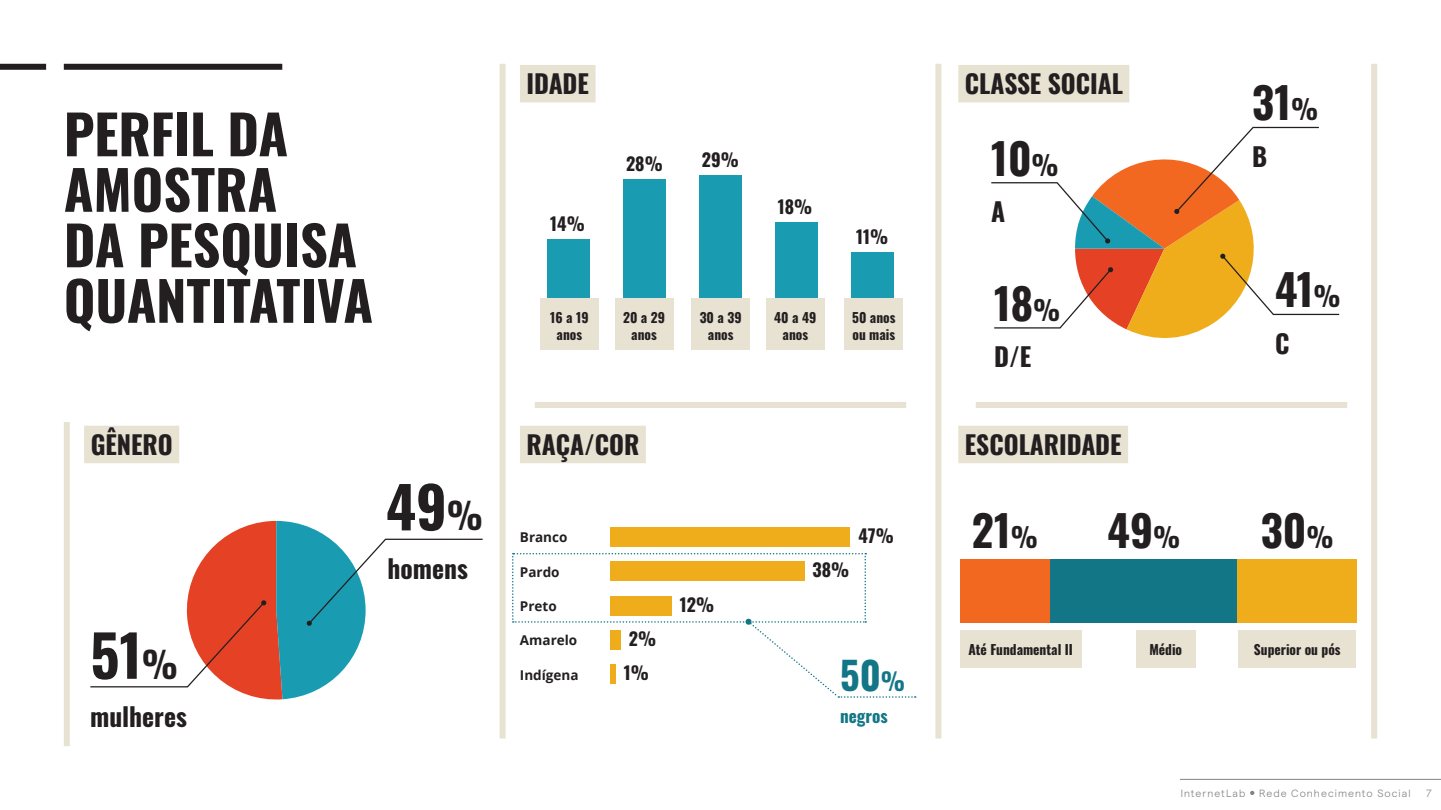
<style>
.page{position:relative;width:1441px;height:810px;background:#fff}
.page>*{position:absolute;margin:0;border:0;box-sizing:border-box;transform-origin:0 0}
.Texto{font:700 57.3px "Oswald";color:#231f20}
.t1{font:700 54px/55.5px "Oswald";color:#231f20}
.Texto-2{font:700 42.9px "Oswald";color:#231f20}
.Texto-3{font:700 38.4px "Oswald";color:#137687}
.Texto-4{font:700 25.5px "Oswald";color:#231f20}
.Texto-5{font:700 18px "Oswald";color:#231f20}
.Texto-6{font:700 17.1px "Oswald";color:#137687}
.Texto-7{font:700 13.5px/16.2px "Oswald";color:#231f20;text-align:center}
.Texto-8{font:700 13.5px "Open Sans";color:#231f20}
.t2{font:300 10.5px "Matter";letter-spacing:.1em;color:#808285}
.s1{font-size:36px}
.s2{font-size:27px}
.s3{font-size:24.15px}
</style>
<div class="page">
<hr style="left:1179px;top:779px;width:261px;height:1px;background:#808285">
<svg style="left:1250px;top:791px;width:4px;height:4px"></svg>
<div style="left:0;top:64px;width:46px;height:6px;background:#231f20"></div>
<div style="left:64px;top:64px;width:218px;height:6px;background:#231f20"></div>
<div style="left:935px;top:64px;width:6px;height:674px;background:#e7e2d1"></div>
<div style="left:1370px;top:64px;width:6px;height:674px;background:#e7e2d1"></div>
<div style="left:499px;top:64px;width:6px;height:674px;background:#e7e2d1"></div>
<div style="left:534px;top:402px;width:372px;height:6px;background:#e7e2d1"></div>
<div style="left:975px;top:402px;width:371px;height:6px;background:#e7e2d1"></div>
<div style="left:64px;top:422px;width:6px;height:324px;background:#e7e2d1"></div>
<div style="left:84px;top:426px;width:95px;height:37px;background:#e7e2d1"></div>
<div style="left:520px;top:65px;width:75px;height:37px;background:#e7e2d1"></div>
<div style="left:520px;top:426px;width:125px;height:37px;background:#e7e2d1"></div>
<div style="left:958px;top:426px;width:169px;height:37px;background:#e7e2d1"></div>
<div style="left:958px;top:65px;width:171px;height:37px;background:#e7e2d1"></div>
<svg style="left:90px;top:521px;width:393px;height:179px"></svg>
<div style="left:547px;top:239px;width:43px;height:60px;background:#199bb2"></div>
<div style="left:623px;top:180px;width:43px;height:119px;background:#199bb2"></div>
<div style="left:699px;top:176px;width:42px;height:123px;background:#199bb2"></div>
<div style="left:775px;top:222px;width:42px;height:77px;background:#199bb2"></div>
<div style="left:850px;top:252px;width:43px;height:47px;background:#199bb2"></div>
<div style="left:540px;top:299px;width:58px;height:51px;background:#e7e2d1"></div>
<div style="left:691px;top:299px;width:58px;height:51px;background:#e7e2d1"></div>
<div style="left:615px;top:299px;width:58px;height:51px;background:#e7e2d1"></div>
<div style="left:766px;top:299px;width:58px;height:51px;background:#e7e2d1"></div>
<div style="left:959px;top:630px;width:122px;height:38px;background:#e7e2d1"></div>
<div style="left:1135px;top:630px;width:60px;height:38px;background:#e7e2d1"></div>
<div style="left:1238px;top:630px;width:117px;height:38px;background:#e7e2d1"></div>
<div style="left:844px;top:299px;width:58px;height:51px;background:#e7e2d1"></div>
<svg style="left:991px;top:126px;width:349px;height:213px"></svg>
<div style="left:610px;top:527px;width:240px;height:20px;background:#f0ad1b"></div>
<div style="left:1049px;top:559px;width:189px;height:64px;background:#137687"></div>
<div style="left:1237px;top:559px;width:119px;height:64px;background:#f0ad1b"></div>
<div style="left:959px;top:559px;width:90px;height:64px;background:#f36821"></div>
<svg style="left:512px;top:553px;width:403px;height:145px"></svg>
<p class="t1" style="left:64px;top:101px;width:311px">PERFIL DA<br>AMOSTRA<br>DA PESQUISA<br>QUANTITATIVA</p>
<p class="Texto-4" style="left:91px;top:422px;width:83px">GÊNERO</p>
<p class="Texto" style="left:90px;top:604px;width:89px">51<span class="s1">%</span></p>
<p class="Texto" style="left:386px;top:456px;width:98px">49<span class="s1">%</span></p>
<p class="Texto-4" style="left:387px;top:546px;width:82px">homens</p>
<p class="Texto-4" style="left:526px;top:61px;width:64px">IDADE</p>
<p class="Texto-5" style="left:550px;top:208px;width:36px">14%</p>
<p class="Texto-5" style="left:626px;top:148px;width:38px">28%</p>
<p class="Texto-5" style="left:701px;top:144px;width:39px">29%</p>
<p class="Texto-5" style="left:777px;top:191px;width:36px">18%</p>
<p class="Texto-7" style="left:550px;top:308px;width:40px">16 a 19 anos</p>
<p class="Texto-7" style="left:699px;top:308px;width:43px">30 a 39 anos</p>
<p class="Texto-7" style="left:623px;top:308px;width:43px">20 a 29 anos</p>
<p class="Texto-7" style="left:774px;top:308px;width:44px">40 a 49 anos</p>
<p class="Texto-5" style="left:856px;top:220px;width:34px">11%</p>
<p class="Texto-7" style="left:852px;top:308px;width:45px;text-align:left">50 anos ou mais</p>
<p class="Texto-4" style="left:964px;top:61px;width:160px">CLASSE SOCIAL</p>
<p class="Texto-2" style="left:1252px;top:65px;width:67px">31<span class="s2">%</span></p>
<p class="Texto-2" style="left:991px;top:120px;width:69px">10<span class="s2">%</span></p>
<p class="Texto-4" style="left:1252px;top:134px;width:17px">B</p>
<p class="Texto-4" style="left:991px;top:189px;width:16px">A</p>
<p class="Texto-2" style="left:994px;top:265px;width:68px">18<span class="s2">%</span></p>
<p class="Texto-4" style="left:994px;top:334px;width:39px">D/E</p>
<p class="Texto-2" style="left:1274px;top:252px;width:67px">41<span class="s2">%</span></p>
<p class="Texto-4" style="left:1274px;top:321px;width:16px">C</p>
<p class="Texto-4" style="left:526px;top:422px;width:114px">RAÇA/COR</p>
<p class="Texto-4" style="left:964px;top:422px;width:158px">ESCOLARIDADE</p>
<p class="Texto-8" style="left:520px;top:528px;width:49px">Branco</p>
<p class="Texto-5" style="left:858px;top:520px;width:37px">47%</p>
<p class="Texto-8" style="left:520px;top:562px;width:41px">Pardo</p>
<p class="Texto-5" style="left:812px;top:554px;width:38px">38%</p>
<p class="Texto-8" style="left:520px;top:597px;width:38px">Preto</p>
<p class="Texto-5" style="left:679px;top:588px;width:36px">12%</p>
<p class="Texto-8" style="left:520px;top:631px;width:59px">Amarelo</p>
<p class="Texto-5" style="left:628px;top:623px;width:29px">2%</p>
<p class="Texto-8" style="left:520px;top:665px;width:60px">Indígena</p>
<p class="Texto-5" style="left:623px;top:657px;width:27px">1%</p>
<p class="Texto-3" style="left:840px;top:641px;width:67px">50<span class="s3">%</span></p>
<p class="Texto-2" style="left:971px;top:492px;width:67px">21<span class="s2">%</span></p>
<p class="Texto-2" style="left:1107px;top:493px;width:74px">49<span class="s2">%</span></p>
<p class="Texto-2" style="left:1260px;top:493px;width:74px">30<span class="s2">%</span></p>
<p class="Texto-7" style="left:968px;top:640px;width:106px">Até Fundamental II</p>
<p class="Texto-7" style="left:1149px;top:640px;width:34px">Médio</p>
<p class="Texto-7" style="left:1253px;top:640px;width:88px">Superior ou pós</p>
<p class="Texto-4" style="left:90px;top:694px;width:98px">mulheres</p>
<p class="Texto-6" style="left:840px;top:701px;width:49px">negros</p>
<p class="t2" style="left:1180px;top:785px;width:66px">InternetLab</p>
<p class="t2" style="left:1258px;top:785px;width:153px">Rede Conhecimento Social</p>
<p class="t2" style="left:1425px;top:785px;width:7px">7</p>
</div>
